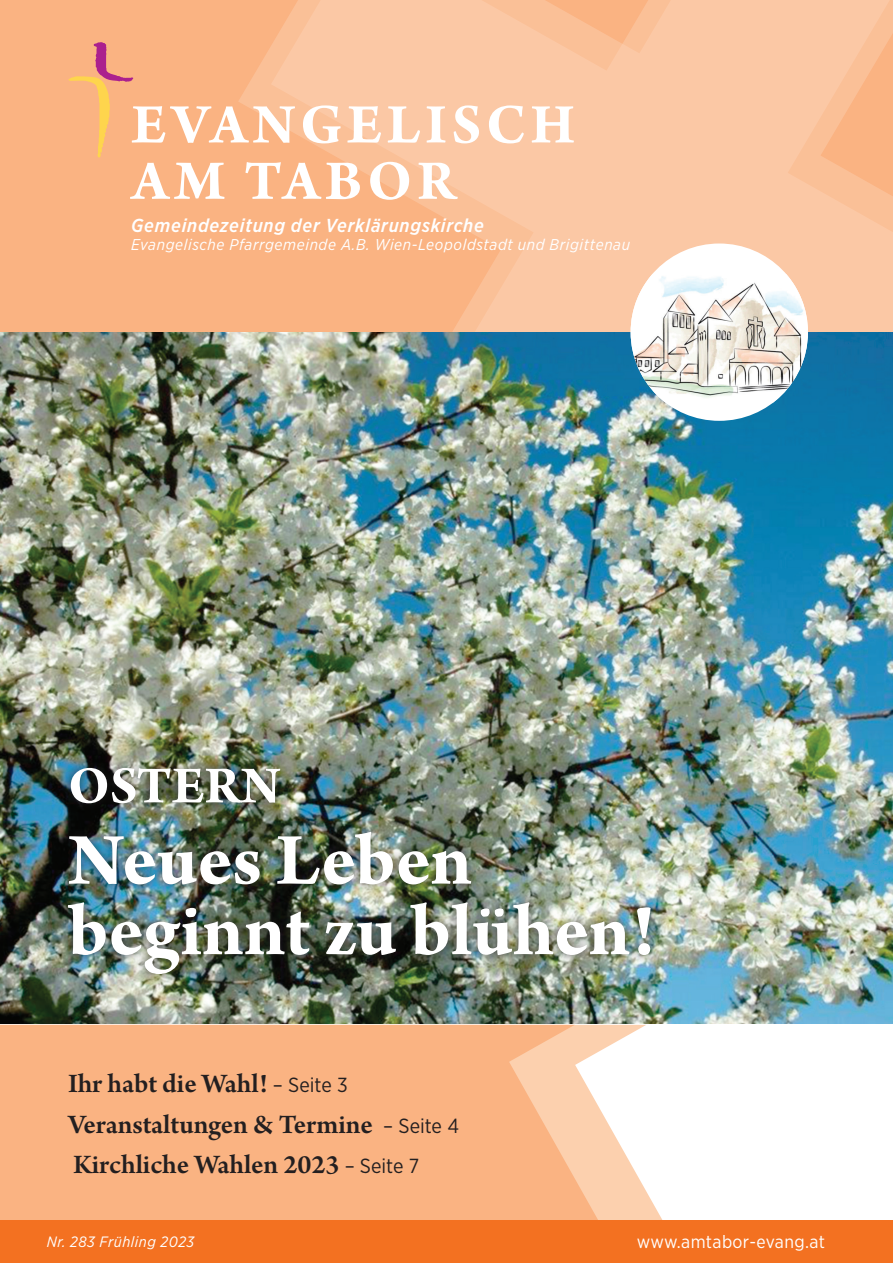
<style>
.page{position:relative;width:893px;height:1263px;background:#fff}
.page>*{position:absolute;margin:0;border:0;box-sizing:border-box;transform-origin:0 0}
.t1{font:700 78px/70.5px "Arno Pro";color:#fff}
.t2{font:700 59.4px/56.4px "Arno Pro";letter-spacing:.08em;color:#fff}
.t3{font:700 55.35px "Arno Pro";color:#fff}
.t4{font:600 28.2px/40.8px "Arno Pro";color:#231f20}
.t5{font:italic 500 18.75px "Gotham Narrow";letter-spacing:.04em;color:#fff}
.t6{font:18px "Gotham Narrow";letter-spacing:.02em;color:#fff}
.t7{font:italic 15.6px "Gotham Narrow";letter-spacing:.04em;color:#fff}
.t8{font:italic 15px "Gotham Narrow";letter-spacing:.035em;color:#fff}
.s1{font-family:"Gotham Narrow";font-weight:400;font-size:20.4px}
</style>
<div class="page">
<img style="left:0;top:332px;width:893px;height:693px">
<svg style="left:599px;top:1025px;width:64px;height:195px"></svg>
<svg style="left:0;top:1025px;width:599px;height:195px;background:#fab585"></svg>
<div style="left:0;top:0;width:893px;height:332px;background:#fab382"></div>
<svg style="left:238px;top:0;width:655px;height:332px;fill:#fbc8a5"></svg>
<div style="left:0;top:1220px;width:893px;height:43px;background:#f37121"></div>
<svg style="left:68px;top:42px;width:65px;height:115px"></svg>
<div style="left:59px;top:823px;width:601px;height:160px;background:#231f20;opacity:.75"></div>
<div style="left:631px;top:243px;width:177px;height:178px;background:#fff;border-radius:50%"></div>
<img style="left:631px;top:274px;width:177px;height:129px">
<div style="left:61px;top:758px;width:228px;height:54px;background:#231f20;opacity:.75"></div>
<h2 class="t2" style="left:131px;top:99px;width:445px">EVANGELISCH<br>AM TABOR</h2>
<p class="t5" style="left:131px;top:213px;width:354px">Gemeindezeitung der Verklärungskirche</p>
<p class="t7" style="left:131px;top:235px;width:500px">Evangelische Pfarrgemeinde A.B. Wien-Leopoldstadt und Brigittenau</p>
<h3 class="t3" style="left:68px;top:753px;width:214px">OSTERN</h3>
<h1 class="t1" style="left:68px;top:829px;width:589px">Neues Leben beginnt zu blühen!</h1>
<p class="t4" style="left:68px;top:1064px;width:393px">Ihr habt die Wahl! <span class="s1">– Seite 3<br></span>Veranstaltungen &amp; Termine <span class="s1">– Seite 4<br></span>Kirchliche Wahlen 2023 <span class="s1">– Seite 7</span></p>
<p class="t8" style="left:47px;top:1233px;width:149px">Nr. 283 Frühling 2023</p>
<p class="t6" style="left:637px;top:1230px;width:190px">www.amtabor-evang.at</p>
</div>
